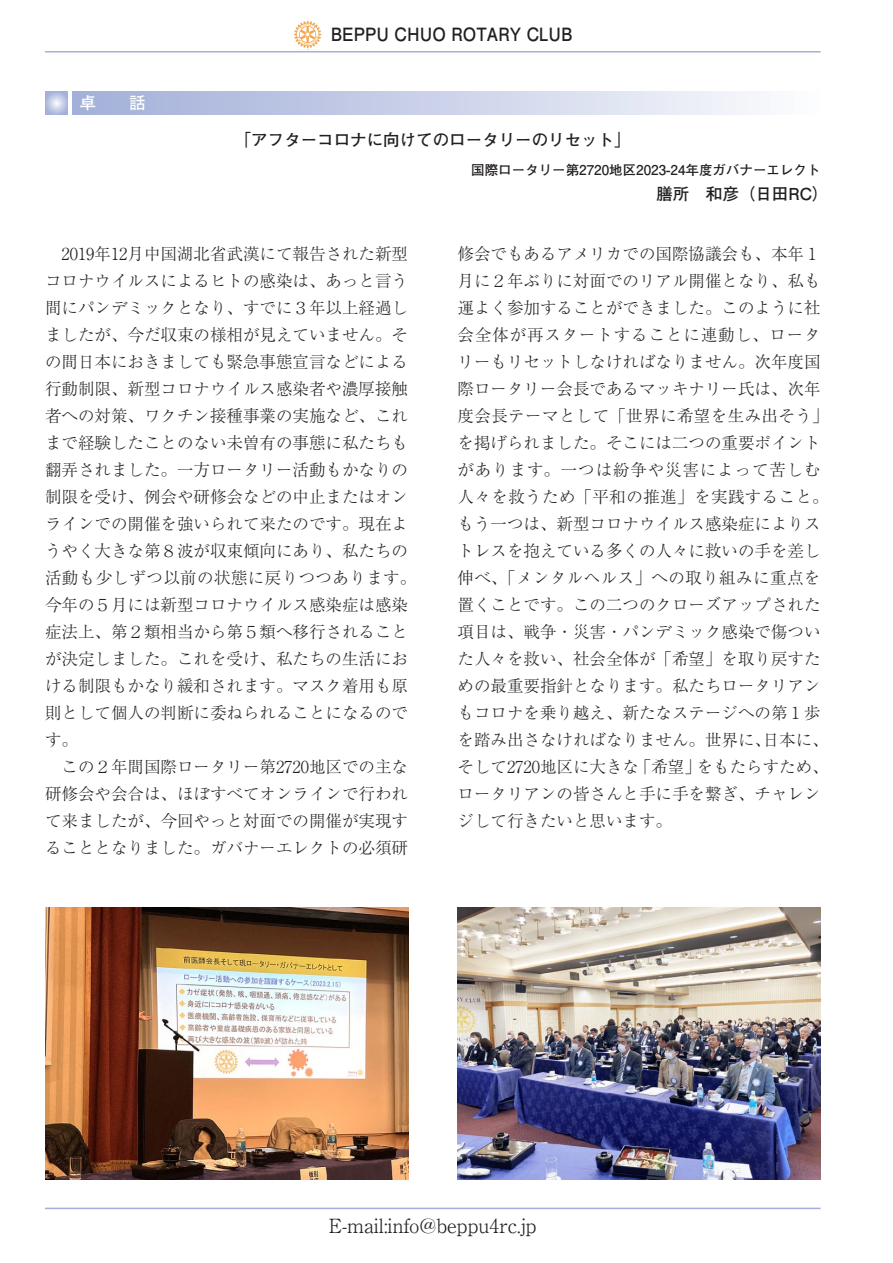
<style>
.page{position:relative;width:893px;height:1263px;background:#fff}
.page>*{position:absolute;margin:0;border:0;box-sizing:border-box;transform-origin:0 0}
.t1{font:300 19.5px "Ryumin Pr 6 N";color:#231f20}
.t2{font:700 18.3px "Futo Go B101 Pr 6 N";color:#231f20;scale:.91 1}
.t3{font:300 16.5px/27px "Ryumin Pr 6 N";color:#231f20}
.t4{font:700 16.5px "Futo Go B101 Pr 6 N";color:#231f20}
.t5{font:700 16.5px "Futo Go B101 Pr 6 N";color:#fff}
.t6{font:700 13.5px "Futo Go B101 Pr 6 N";color:#231f20}
</style>
<div class="page">
<div style="left:72px;top:92px;width:748px;height:22px;background:linear-gradient(to right,#a1aed8,#fbfbfe)"></div>
<svg style="left:45px;top:92px;width:23px;height:22px"></svg>
<img style="left:458px;top:907px;width:362px;height:273px">
<img style="left:45px;top:907px;width:363px;height:273px">
<hr style="left:45px;top:51px;width:776px;height:2px;background:#a3b0d9">
<hr style="left:45px;top:1208px;width:775px;height:1px;background:#a3b0d9">
<svg style="left:294px;top:21px;width:27px;height:27px"></svg>
<p class="t5" style="left:80px;top:90px;width:67px">卓　　話</p>
<p class="t2" style="left:331px;top:20px;width:267px">BEPPU CHUO ROTARY CLUB</p>
<p class="t4" style="left:235px;top:126px;width:397px">「アフターコロナに向けてのロータリーのリセット」</p>
<p class="t6" style="left:471px;top:159px;width:351px">国際ロータリー第2720地区2023-24年度ガバナーエレクト</p>
<p class="t4" style="left:656px;top:180px;width:174px">膳所　和彦（日田RC）</p>
<p class="t3" style="left:45px;top:239px;width:373px">　2019年12月中国湖北省武漢にて報告された新型コロナウイルスによるヒトの感染は、あっと言う間にパンデミックとなり、すでに３年以上経過しましたが、今だ収束の様相が見えていません。その間日本におきましても緊急事態宣言などによる行動制限、新型コロナウイルス感染者や濃厚接触者への対策、ワクチン接種事業の実施など、これまで経験したことのない未曽有の事態に私たちも翻弄されました。一方ロータリー活動もかなりの制限を受け、例会や研修会などの中止またはオンラインでの開催を強いられて来たのです。現在ようやく大きな第８波が収束傾向にあり、私たちの活動も少しずつ以前の状態に戻りつつあります。今年の５月には新型コロナウイルス感染症は感染症法上、第２類相当から第５類へ移行されることが決定しました。これを受け、私たちの生活における制限もかなり緩和されます。マスク着用も原則として個人の判断に委ねられることになるのです。<br>　この２年間国際ロータリー第2720地区での主な研修会や会合は、ほぼすべてオンラインで行われて来ましたが、今回やっと対面での開催が実現することとなりました。ガバナーエレクトの必須研</p>
<p class="t3" style="left:458px;top:239px;width:373px">修会でもあるアメリカでの国際協議会も、本年１月に２年ぶりに対面でのリアル開催となり、私も運よく参加することができました。このように社会全体が再スタートすることに連動し、ロータリーもリセットしなければなりません。次年度国際ロータリー会長であるマッキナリー氏は、次年度会長テーマとして「世界に希望を生み出そう」を掲げられました。そこには二つの重要ポイントがあります。一つは紛争や災害によって苦しむ人々を救うため「平和の推進」を実践すること。もう一つは、新型コロナウイルス感染症によりストレスを抱えている多くの人々に救いの手を差し伸べ、「メンタルヘルス」への取り組みに重点を置くことです。この二つのクローズアップされた項目は、戦争・災害・パンデミック感染で傷ついた人々を救い、社会全体が「希望」を取り戻すための最重要指針となります。私たちロータリアンもコロナを乗り越え、新たなステージへの第１歩を踏み出さなければなりません。世界に、日本に、そして2720地区に大きな「希望」をもたらすため、ロータリアンの皆さんと手に手を繋ぎ、チャレンジして行きたいと思います。</p>
<p class="t1" style="left:329px;top:1210px;width:210px">E-mail:info@beppu4rc.jp</p>
</div>
